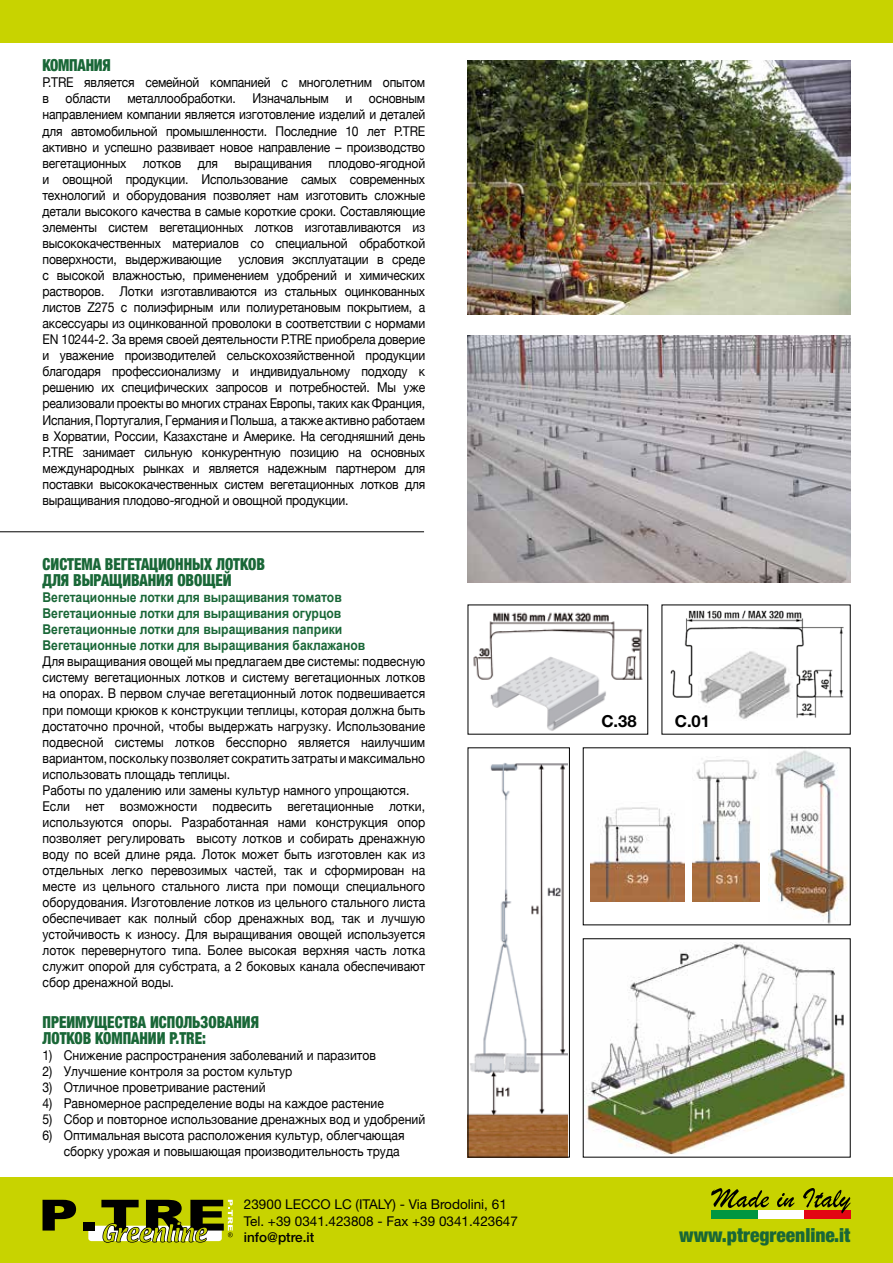
<style>
.page{position:relative;width:893px;height:1263px;background:#fff}
.page>*{position:absolute;margin:0;border:0;box-sizing:border-box;transform-origin:0 0}
.t1{font:900 condensed 19.5px "Helvetica Neue";color:#196737}
.t2{font:900 condensed 16.5px/16px "Helvetica Neue";color:#196737;scale:.9 1}
.t3{font:700 16.5px "Helvetica Neue";color:#000}
.t4{font:13.5px/16px "Helvetica Neue";color:#000;scale:.9 1}
.t5{font:700 13.5px/16px "Arial";color:#196737;scale:.9 1}
.t6{font:13.5px/16.2px "Helvetica Neue";color:#000}
.t7{font:500 13.5px "Helvetica Neue";color:#000}
</style>
<div class="page">
<img style="left:470px;top:763px;width:97px;height:392px">
<img style="left:585px;top:942px;width:260px;height:212px">
<div style="left:0;top:0;width:893px;height:43px;background:#c8d300"></div>
<div style="left:0;top:1178px;width:893px;height:85px;background:#c8d300"></div>
<div style="left:88px;top:1226px;width:134px;height:15px;background:#fff;border-radius:3px"></div>
<svg style="left:43px;top:1200px;width:33px;height:30px"></svg>
<div style="left:83px;top:1222px;width:12px;height:8px;background:#000"></div>
<svg style="left:101px;top:1200px;width:132px;height:43px"></svg>
<div style="left:711px;top:1210px;width:139px;height:9px;background:#fff"></div>
<div style="left:711px;top:1210px;width:47px;height:9px;background:#009641"></div>
<div style="left:804px;top:1210px;width:46px;height:9px;background:#e30613"></div>
<svg style="left:711px;top:1188px;width:139px;height:25px"></svg>
<div style="left:468px;top:747px;width:102px;height:410px;border:1px solid #000"></div>
<img style="left:591px;top:807px;width:93px;height:95px">
<img style="left:692px;top:759px;width:68px;height:143px">
<img style="left:670px;top:610px;width:174px;height:108px">
<img style="left:699px;top:648px;width:96px;height:71px">
<img style="left:769px;top:750px;width:79px;height:173px">
<img style="left:473px;top:612px;width:170px;height:119px">
<img style="left:468px;top:336px;width:382px;height:246px">
<img style="left:468px;top:61px;width:382px;height:254px">
<hr style="left:0;top:531px;width:424px;height:1px;background:#000">
<p class="t2" style="left:43px;top:57px;width:77px">КОМПАНИЯ</p>
<p class="t4" style="left:43px;top:75px;width:427px;text-align:justify">P.TRE является семейной компанией с многолетним опытом в области металлообработки. Изначальным и основным направлением компании является изготовление изделий и деталей для автомобильной промышленности. Последние 10 лет P.TRE активно и успешно развивает новое направление – производство вегетационных лотков для выращивания плодово-ягодной и овощной продукции. Использование самых современных технологий и оборудования позволяет нам изготовить сложные детали высокого качества в самые короткие сроки. Составляющие элементы систем вегетационных лотков изготавливаются из высококачественных материалов со специальной обработкой поверхности, выдерживающие</p>
<p class="t4" style="left:43px;top:252px;width:427px;text-align:justify;text-indent:196px">условия эксплуатации в среде с высокой влажностью, применением удобрений и химических растворов. Лотки изготавливаются из стальных оцинкованных листов Z275 с полиэфирным или полиуретановым покрытием, а аксессуары из оцинкованной проволоки в соответствии с нормами EN 10244-2. За время своей деятельности P.TRE приобрела доверие и уважение производителей сельскохозяйственной продукции благодаря профессионализму и индивидуальному подходу к решению их специфических запросов и потребностей. Мы уже реализовали проекты во многих странах Европы, таких как Франция, Испания, Португалия, Германия и Польша, а также активно работаем в Хорватии, России, Казахстане и Америке. На сегодняшний день P.TRE занимает сильную конкурентную позицию на основных международных рынках и является надежным партнером для поставки высококачественных систем вегетационных лотков для выращивания плодово-ягодной и овощной продукции.</p>
<p class="t2" style="left:43px;top:555px;width:249px">СИСТЕМА ВЕГЕТАЦИОННЫХ ЛОТКОВ<br>ДЛЯ ВЫРАЩИВАНИЯ ОВОЩЕЙ</p>
<p class="t5" style="left:43px;top:590px;width:360px">Вегетационные лотки для выращивания томатов Вегетационные лотки для выращивания огурцов Вегетационные лотки для выращивания паприки Вегетационные лотки для выращивания баклажанов</p>
<p class="t4" style="left:43px;top:654px;width:427px">Для выращивания овощей мы предлагаем две системы: подвесную систему вегетационных лотков и систему вегетационных лотков на опорах. В первом случае вегетационный лоток подвешивается при помощи крюков к конструкции теплицы, которая должна быть достаточно прочной, чтобы выдержать нагрузку. Использование подвесной системы лотков бесспорно является наилучшим вариантом, поскольку позволяет сократить затраты и максимально использовать площадь теплицы.<br>Работы по удалению или замены культур намного упрощаются.<br>Если нет возможности подвесить вегетационные лотки, используются опоры. Разработанная нами конструкция опор позволяет регулировать высоту лотков и собирать дренажную воду по всей длине ряда. Лоток может быть изготовлен как из отдельных легко перевозимых частей, так и сформирован на месте из цельного стального листа при помощи специального оборудования. Изготовление лотков из цельного стального листа обеспечивает как полный сбор дренажных вод, так и лучшую устойчивость к износу. Для выращивания овощей используется лоток перевернутого типа. Более высокая верхняя часть лотка служит опорой для субстрата, а 2 боковых канала обеспечивают сбор дренажной воды.</p>
<p class="t2" style="left:43px;top:1013px;width:242px">ПРЕИМУЩЕСТВА ИСПОЛЬЗОВАНИЯ<br>ЛОТКОВ КОМПАНИИ P.TRE:</p>
<p class="t4" style="left:43px;top:1048px;width:372px">1) Снижение распространения заболеваний и паразитов</p>
<p class="t4" style="left:43px;top:1064px;width:279px">2) Улучшение контроля за ростом культур</p>
<p class="t4" style="left:43px;top:1080px;width:249px">3) Отличное проветривание растений</p>
<p class="t4" style="left:43px;top:1096px;width:381px">4) Равномерное распределение воды на каждое растение</p>
<p class="t4" style="left:43px;top:1112px;width:427px">5) Сбор и повторное использование дренажных вод и удобрений</p>
<p class="t4" style="left:64px;top:1128px;width:380px;text-indent:-21px">6) Оптимальная высота расположения культур, облегчающая сборку урожая и повышающая производительность труда</p>
<p class="t6" style="left:244px;top:1196px;width:275px">23900 LECCO LC (ITALY) - Via Brodolini, 61<br>Tel. +39 0341.423808 - Fax +39 0341.423647</p>
<p class="t7" style="left:244px;top:1229px;width:72px">info@ptre.it</p>
<p class="t3" style="left:601px;top:711px;width:37px">C.38</p>
<p class="t3" style="left:675px;top:711px;width:37px">C.01</p>
<h1 class="t1" style="left:679px;top:1223px;width:173px">www.ptregreenline.it</h1>
</div>
